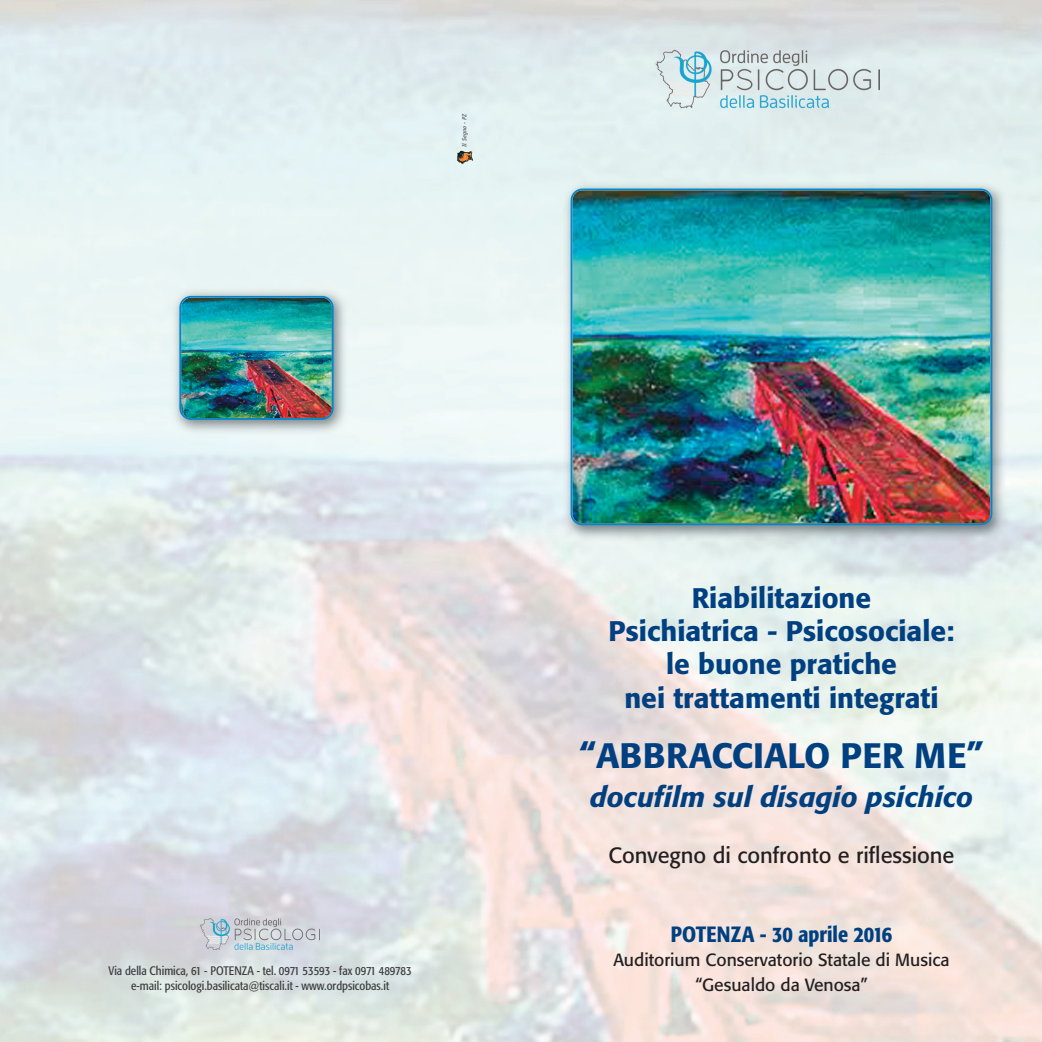
<style>
.page{position:relative;width:1042px;height:1042px;background:#fff}
.page>*{position:absolute;margin:0;border:0;box-sizing:border-box;transform-origin:0 0}
.t1{font:500 35px "Formata";color:#004080}
.t2{font:500 28px/33.2px "Formata";color:#004080;text-align:center}
.t3{font:italic 500 28px "Formata";color:#004080}
.t4{font:21.88px "Formata";color:#231f20}
.t5{font:500 condensed 21.88px "Formata";color:#004080}
.t6{font:17.5px/24.8px "Formata";color:#231f20;text-align:center}
.t7{font:condensed 12.25px/14.7px "Formata";color:#3e3e3f;text-align:center}
.t8{font:italic 700 6.12px "Officina Sans";color:#6c6d70}
</style>
<div class="page">
<img style="left:655px;top:46px;width:225px;height:66px">
<img style="left:199px;top:916px;width:120px;height:35px">
<img style="left:457px;top:151px;width:16px;height:14px">
<img style="left:559px;top:177px;width:452px;height:366px">
<img style="left:570px;top:189px;width:422px;height:336px">
<img style="left:168px;top:284px;width:184px;height:154px">
<img style="left:179px;top:296px;width:155px;height:124px">
<p class="t8" style="left:462px;top:147px;width:34px;rotate:-90deg">Il Segno - PZ</p>
<p class="t7" style="left:109px;top:964px;width:305px">Via della Chimica, 61 - POTENZA - tel. 0971 53593 - fax 0971 489783 e-mail: psicologi.basilicata@tiscali.it - www.ordpsicobas.it</p>
<h2 class="t2" style="left:608px;top:583px;width:347px">Riabilitazione<br>Psichiatrica - Psicosociale: le buone pratiche<br>nei trattamenti integrati</h2>
<h1 class="t1" style="left:579px;top:740px;width:405px">“ABBRACCIALO PER ME”</h1>
<h2 class="t3" style="left:590px;top:784px;width:385px">docufilm sul disagio psichico</h2>
<h3 class="t4" style="left:608px;top:846px;width:347px">Convegno di confronto e riflessione</h3>
<h3 class="t5" style="left:671px;top:925px;width:223px">POTENZA - 30 aprile 2016</h3>
<h3 class="t6" style="left:613px;top:948px;width:338px">Auditorium Conservatorio Statale di Musica “Gesualdo da Venosa”</h3>
</div>
